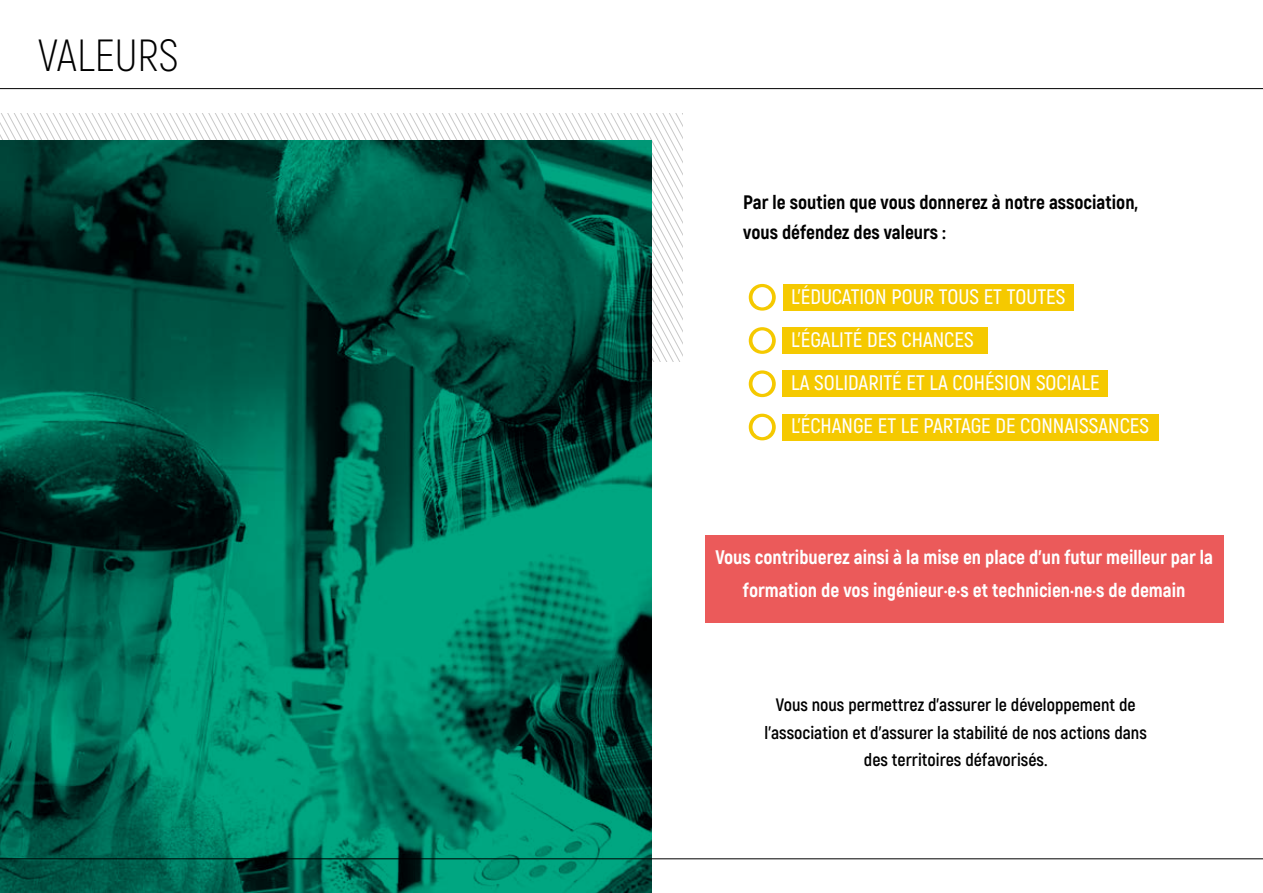
<style>
.page{position:relative;width:1263px;height:893px;background:#fff}
.page>*{position:absolute;margin:0;border:0;box-sizing:border-box;transform-origin:0 0}
.t1{font:300 45px "Akrobat";color:#000}
.t2{font:600 21px "Akrobat";color:#fff}
.t3{font:800 19.65px/32.7px "Akrobat";color:#fff;text-align:center}
.t4{font:800 19.5px/30px "Akrobat";color:#000}
.t5{font:700 18px/27.6px "Akrobat";color:#000;text-align:center}
</style>
<div class="page">
<div style="left:705px;top:535px;width:518px;height:88px;background:#eb5a5a"></div>
<svg style="left:0;top:113px;width:181px;height:27px"></svg>
<hr style="left:0;top:88px;width:1263px;height:1px;background:#000">
<div style="left:783px;top:414px;width:376px;height:26px;background:#f5c900"></div>
<svg style="left:749px;top:414px;width:27px;height:26px"></svg>
<div style="left:783px;top:370px;width:325px;height:27px;background:#f5c900"></div>
<div style="left:783px;top:327px;width:205px;height:27px;background:#f5c900"></div>
<div style="left:783px;top:284px;width:290px;height:27px;background:#f5c900"></div>
<svg style="left:749px;top:370px;width:27px;height:27px"></svg>
<svg style="left:749px;top:327px;width:27px;height:27px"></svg>
<svg style="left:749px;top:284px;width:27px;height:27px"></svg>
<img style="left:0;top:140px;width:652px;height:753px">
<hr style="left:0;top:858px;width:1263px;height:1px;background:#000">
<h1 class="t1" style="left:38px;top:29px;width:142px">VALEURS</h1>
<p class="t4" style="left:743px;top:187px;width:396px">Par le soutien que vous donnerez à notre association, vous défendez des valeurs :</p>
<p class="t2" style="left:791px;top:283px;width:276px">L’ÉDUCATION POUR TOUS ET TOUTES</p>
<p class="t2" style="left:791px;top:327px;width:184px">L’ÉGALITÉ DES CHANCES</p>
<p class="t2" style="left:791px;top:370px;width:310px">LA SOLIDARITÉ ET LA COHÉSION SOCIALE</p>
<p class="t2" style="left:791px;top:413px;width:359px">L’ÉCHANGE ET LE PARTAGE DE CONNAISSANCES</p>
<p class="t3" style="left:715px;top:541px;width:499px">Vous contribuerez ainsi à la mise en place d’un futur meilleur par la formation de vos ingénieur·e·s et technicien·ne·s de demain</p>
<p class="t5" style="left:765px;top:691px;width:384px">Vous nous permettrez d’assurer le développement de l’association et d’assurer la stabilité de nos actions dans des territoires défavorisés.</p>
</div>
